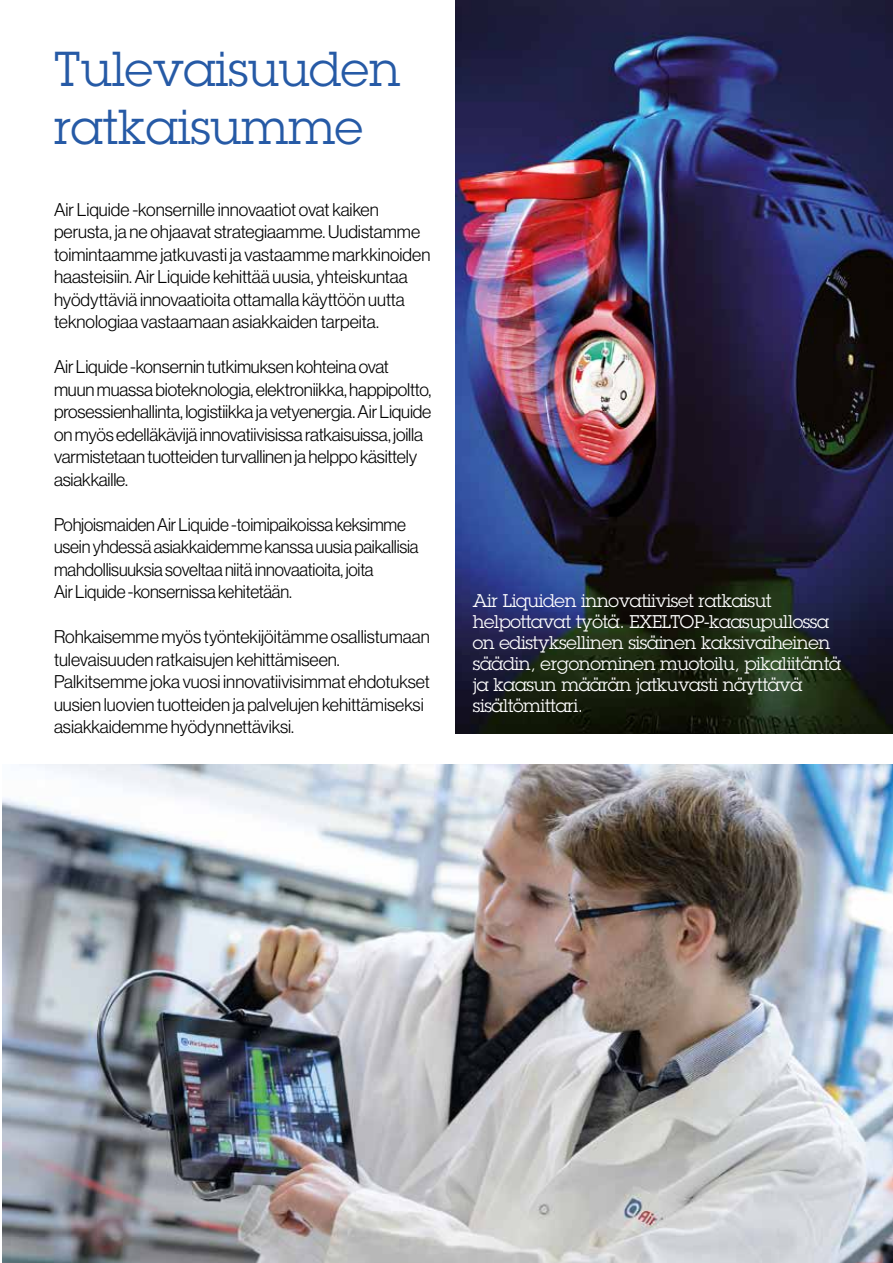
<style>
.page{position:relative;width:893px;height:1263px;background:#fff}
.page>*{position:absolute;margin:0;border:0;box-sizing:border-box;transform-origin:0 0}
.t1{font:48px/57.6px "Lubalin Graph Std";color:#265aa6}
.t2{font:18px/22.5px "N Haas Grotesk DS Std 45 Lt";letter-spacing:-.01em;color:#000}
.t3{font:18px/21px "Lubalin Graph Std";letter-spacing:-.02em;color:#fff}
</style>
<div class="page">
<img style="left:455px;top:0;width:438px;height:733px">
<img style="left:2px;top:764px;width:891px;height:499px">
<h1 class="t1" style="left:54px;top:40px;width:348px">Tulevaisuuden ratkaisumme</h1>
<p class="t2" style="left:54px;top:198px;width:378px">Air Liquide -konsernille innovaatiot ovat kaiken perusta, ja ne ohjaavat strategiaamme. Uudistamme toimintaamme jatkuvasti ja vastaamme markkinoiden haasteisiin. Air Liquide kehittää uusia, yhteiskuntaa hyödyttäviä innovaatioita ottamalla käyttöön uutta teknologiaa vastaamaan asiakkaiden tarpeita.</p>
<p class="t2" style="left:54px;top:356px;width:379px">Air Liquide -konsernin tutkimuksen kohteina ovat muun muassa bioteknologia, elektroniikka, happipoltto, prosessienhallinta, logistiikka ja vetyenergia. Air Liquide on myös edelläkävijä innovatiivisissa ratkaisuissa, joilla varmistetaan tuotteiden turvallinen ja helppo käsittely asiakkaille.</p>
<p class="t2" style="left:54px;top:513px;width:366px">Pohjoismaiden Air Liquide -toimipaikoissa keksimme usein yhdessä asiakkaidemme kanssa uusia paikallisia mahdollisuuksia soveltaa niitä innovaatioita, joita<br>Air Liquide -konsernissa kehitetään.</p>
<p class="t2" style="left:54px;top:626px;width:377px">Rohkaisemme myös työntekijöitämme osallistumaan tulevaisuuden ratkaisujen kehittämiseen.<br>Palkitsemme joka vuosi innovatiivisimmat ehdotukset uusien luovien tuotteiden ja palvelujen kehittämiseksi asiakkaidemme hyödynnettäviksi.</p>
<p class="t3" style="left:473px;top:590px;width:370px">Air Liquiden innovatiiviset ratkaisut helpottavat työtä. EXELTOP-kaasupullossa on edistyksellinen sisäinen kaksivaiheinen säädin, ergonominen muotoilu, pikaliitäntä ja kaasun määrän jatkuvasti näyttävä sisältömittari.</p>
</div>
